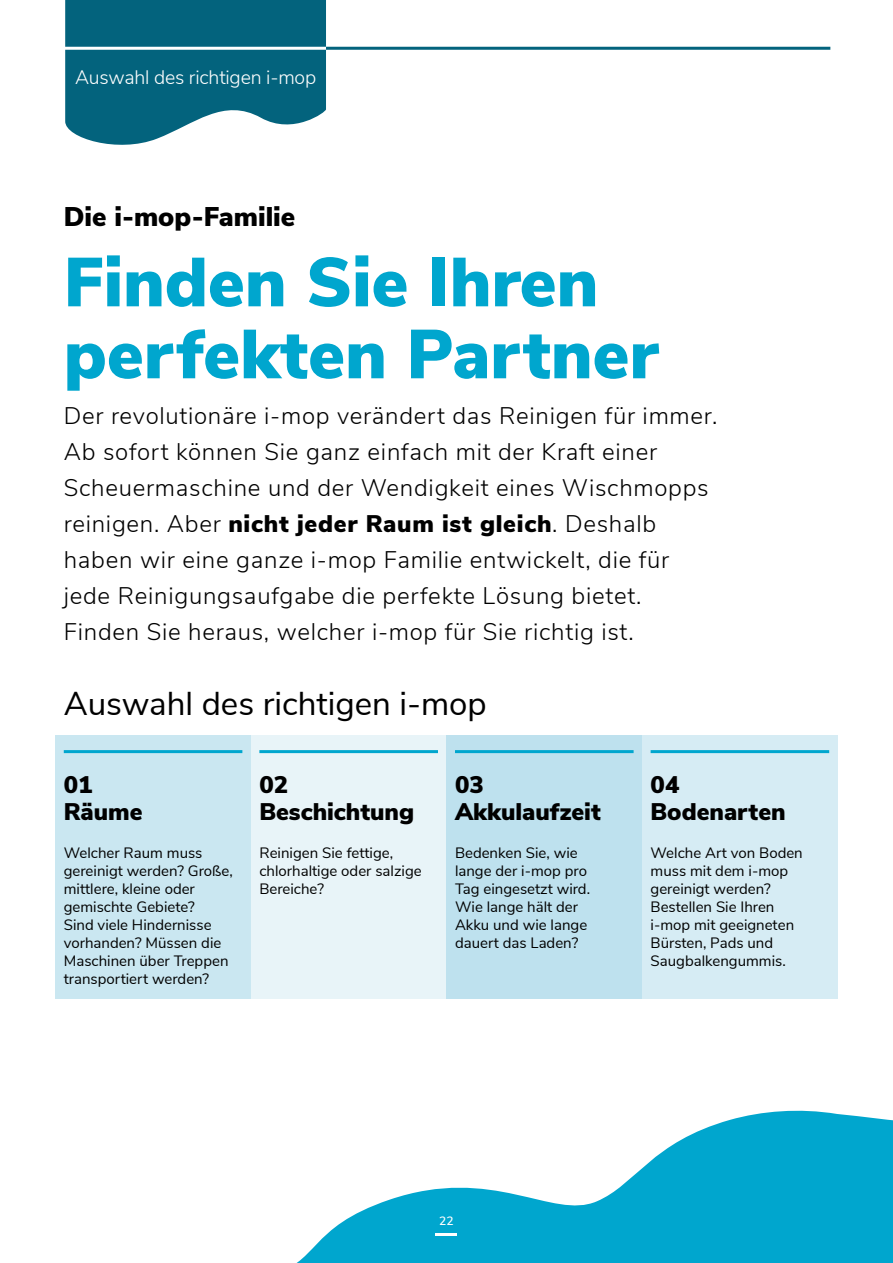
<style>
.page{position:relative;width:893px;height:1263px;background:#fff}
.page>*{position:absolute;margin:0;border:0;box-sizing:border-box;transform-origin:0 0}
.t1{font:900 69px/72px "Nunito Sans";color:#00a6ce}
.t2{font:33px "Nunito Sans";color:#000}
.t3{font:900 27px "Nunito Sans";color:#000}
.t4{font:300 24px/36px "Nunito Sans";letter-spacing:.03em;color:#000}
.t5{font:900 24px/27px "Nunito Sans";color:#000}
.t6{font:300 19.5px "Nunito Sans";letter-spacing:-.01em;color:#fff}
.t7{font:15px/18px "Nunito Sans";color:#000}
.t8{font:600 12px "Nunito Sans";color:#fff}
.s1{font-weight:900}
</style>
<div class="page">
<hr style="left:892px;top:0;width:1px;height:1263px;background:#d6ecf4">
<svg style="left:296px;top:791px;width:597px;height:472px"></svg>
<svg style="left:65px;top:0;width:261px;height:145px;background:#24778e"></svg>
<hr style="left:61px;top:47px;width:265px;height:3px;background:#fff">
<hr style="left:326px;top:47px;width:504px;height:3px;background:#03637d">
<div style="left:55px;top:735px;width:196px;height:264px;background:#cae7f1"></div>
<div style="left:251px;top:735px;width:195px;height:264px;background:#e8f4f8"></div>
<div style="left:446px;top:735px;width:196px;height:264px;background:#bee1ee"></div>
<div style="left:642px;top:735px;width:196px;height:264px;background:#d6ecf4"></div>
<hr style="left:64px;top:750px;width:178px;height:3px;background:#00a6ce">
<hr style="left:259px;top:750px;width:179px;height:3px;background:#00a6ce">
<hr style="left:455px;top:750px;width:179px;height:3px;background:#00a6ce">
<hr style="left:651px;top:750px;width:178px;height:3px;background:#00a6ce">
<hr style="left:436px;top:1233px;width:21px;height:2px;background:#fff">
<h3 class="t6" style="left:75px;top:63px;width:243px">Auswahl des richtigen i-mop</h3>
<h3 class="t3" style="left:64px;top:197px;width:233px">Die i-mop-Familie</h3>
<h1 class="t1" style="left:64px;top:244px;width:596px">Finden Sie Ihren perfekten Partner</h1>
<p class="t4" style="left:64px;top:396px;width:655px">Der revolutionäre i-mop verändert das Reinigen für immer.<br>Ab sofort können Sie ganz einfach mit der Kraft einer Scheuermaschine und der Wendigkeit eines Wischmopps reinigen. Aber <span class="s1">nicht jeder Raum ist gleich</span>. Deshalb haben wir eine ganze i-mop Familie entwickelt, die für jede Reinigungsaufgabe die perfekte Lösung bietet.<br>Finden Sie heraus, welcher i-mop für Sie richtig ist.</p>
<h2 class="t2" style="left:64px;top:680px;width:424px">Auswahl des richtigen i-mop</h2>
<h3 class="t5" style="left:64px;top:770px;width:80px">01<br>Räume</h3>
<p class="t7" style="left:64px;top:843px;width:171px">Welcher Raum muss gereinigt werden? Große, mittlere, kleine oder gemischte Gebiete?<br>Sind viele Hindernisse vorhanden? Müssen die<br>Maschinen über Treppen transportiert werden?</p>
<h3 class="t5" style="left:259px;top:770px;width:156px">02<br>Beschichtung</h3>
<p class="t7" style="left:259px;top:843px;width:164px">Reinigen Sie fettige, chlorhaltige oder salzige<br>Bereiche?</p>
<h3 class="t5" style="left:455px;top:770px;width:147px">03<br>Akkulaufzeit</h3>
<p class="t7" style="left:455px;top:843px;width:137px">Bedenken Sie, wie lange der i-mop pro<br>Tag eingesetzt wird.<br>Wie lange hält der<br>Akku und wie lange dauert das Laden?</p>
<h3 class="t5" style="left:651px;top:770px;width:137px">04<br>Bodenarten</h3>
<p class="t7" style="left:651px;top:843px;width:154px">Welche Art von Boden muss mit dem i-mop gereinigt werden?<br>Bestellen Sie Ihren i-mop mit geeigneten<br>Bürsten, Pads und<br>Saugbalkengummis.</p>
<p class="t8" style="left:439px;top:1212px;width:16px">22</p>
</div>
